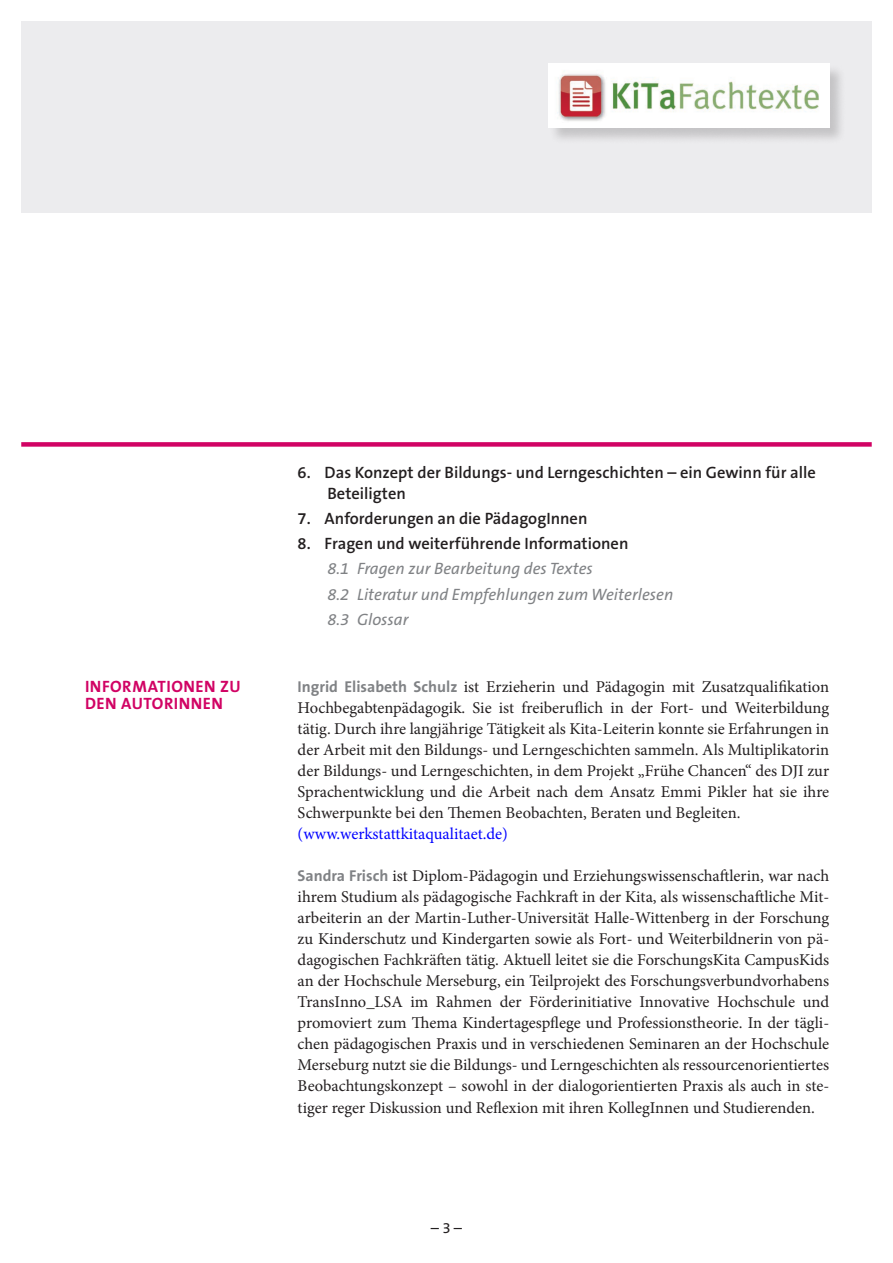
<style>
.page{position:relative;width:893px;height:1263px;background:#fff}
.page>*{position:absolute;margin:0;border:0;box-sizing:border-box;transform-origin:0 0}
.Studientext-Fließtex{font:16.5px/21px "Minion Pro";color:#231f20;text-align:justify}
.Gliederung_1_minus7{font:600 16.5px/21px "The Sans B6";color:#231f20}
.Gliederung_1{font:italic 16.5px "The Sans B5 Plain";color:#808285}
.Studientext-Fließtex-2{font:16.5px "Minion Pro";color:#00f}
.t1{font:700 16.5px/16.5px "The Sans B7";letter-spacing:.03em;color:#d10364}
.t2{font:15px "The Sans B5 Plain";color:#231f20}
.s1{font-family:"The Sans B7";font-weight:700;font-size:15.75px;color:#808285}
</style>
<div class="page">
<div style="left:21px;top:442px;width:851px;height:5px;background:#d10364"></div>
<div style="left:21px;top:21px;width:851px;height:192px;background:#ececee"></div>
<div style="left:548px;top:63px;width:298px;height:82px;background:#231f20;opacity:.2"></div>
<img style="left:549px;top:64px;width:280px;height:64px">
<p class="t1" style="left:85px;top:679px;width:157px">INFORMATIONEN ZU<br>DEN AUTORINNEN</p>
<p class="Gliederung_1_minus7" style="left:327px;top:462px;width:490px;text-indent:-30px">6. Das Konzept der Bildungs- und Lerngeschichten – ein Gewinn für alle<br>Beteiligten</p>
<p class="Gliederung_1_minus7" style="left:298px;top:508px;width:291px">7. Anforderungen an die PädagogInnen</p>
<p class="Gliederung_1_minus7" style="left:298px;top:534px;width:332px">8. Fragen und weiterführende Informationen</p>
<p class="Gliederung_1" style="left:327px;top:560px;width:267px">8.1 Fragen zur Bearbeitung des Textes</p>
<p class="Gliederung_1" style="left:327px;top:585px;width:347px">8.2 Literatur und Empfehlungen zum Weiterlesen</p>
<p class="Gliederung_1" style="left:327px;top:610px;width:83px">8.3 Glossar</p>
<p class="Studientext-Fließtex" style="left:298px;top:676px;width:533px"><span class="s1">Ingrid Elisabeth Schulz</span> ist Erzieherin und Pädagogin mit Zusatzqualifikation Hochbegabtenpädagogik. Sie ist freiberuflich in der Fort- und Weiterbildung tätig. Durch ihre langjährige Tätigkeit als Kita-Leiterin konnte sie Erfahrungen in der Arbeit mit den Bildungs- und Lerngeschichten sammeln. Als Multiplikatorin der Bildungs- und Lerngeschichten, in dem Projekt „Frühe Chancen“ des DJI zur Sprachentwicklung und die Arbeit nach dem Ansatz Emmi Pikler hat sie ihre Schwerpunkte bei den Themen Beobachten, Beraten und Begleiten.</p>
<p class="Studientext-Fließtex-2" style="left:298px;top:823px;width:212px">(www.werkstattkitaqualitaet.de)</p>
<p class="Studientext-Fließtex" style="left:298px;top:865px;width:533px"><span class="s1">Sandra Frisch</span> ist Diplom-Pädagogin und Erziehungswissenschaftlerin, war nach ihrem Studium als pädagogische Fachkraft in der Kita, als wissenschaftliche Mit&shy;arbeiterin an der Martin-Luther-Universität Halle-Wittenberg in der Forschung zu Kinderschutz und Kindergarten sowie als Fort- und Weiterbildnerin von pä&shy;dagogischen Fachkräften tätig. Aktuell leitet sie die ForschungsKita CampusKids an der Hochschule Merseburg, ein Teilprojekt des Forschungsverbundvorhabens TransInno_LSA im Rahmen der Förderinitiative Innovative Hochschule und promoviert zum Thema Kindertagespflege und Professionstheorie. In der tägli&shy;chen pädagogischen Praxis und in verschiedenen Seminaren an der Hochschule Merseburg nutzt sie die Bildungs- und Lerngeschichten als ressourcenorientiertes Beobachtungskonzept – sowohl in der dialogorientierten Praxis als auch in ste&shy;tiger reger Diskussion und Reflexion mit ihren KollegInnen und Studierenden.</p>
<p class="t2" style="left:431px;top:1219px;width:33px">– 3 –</p>
</div>
